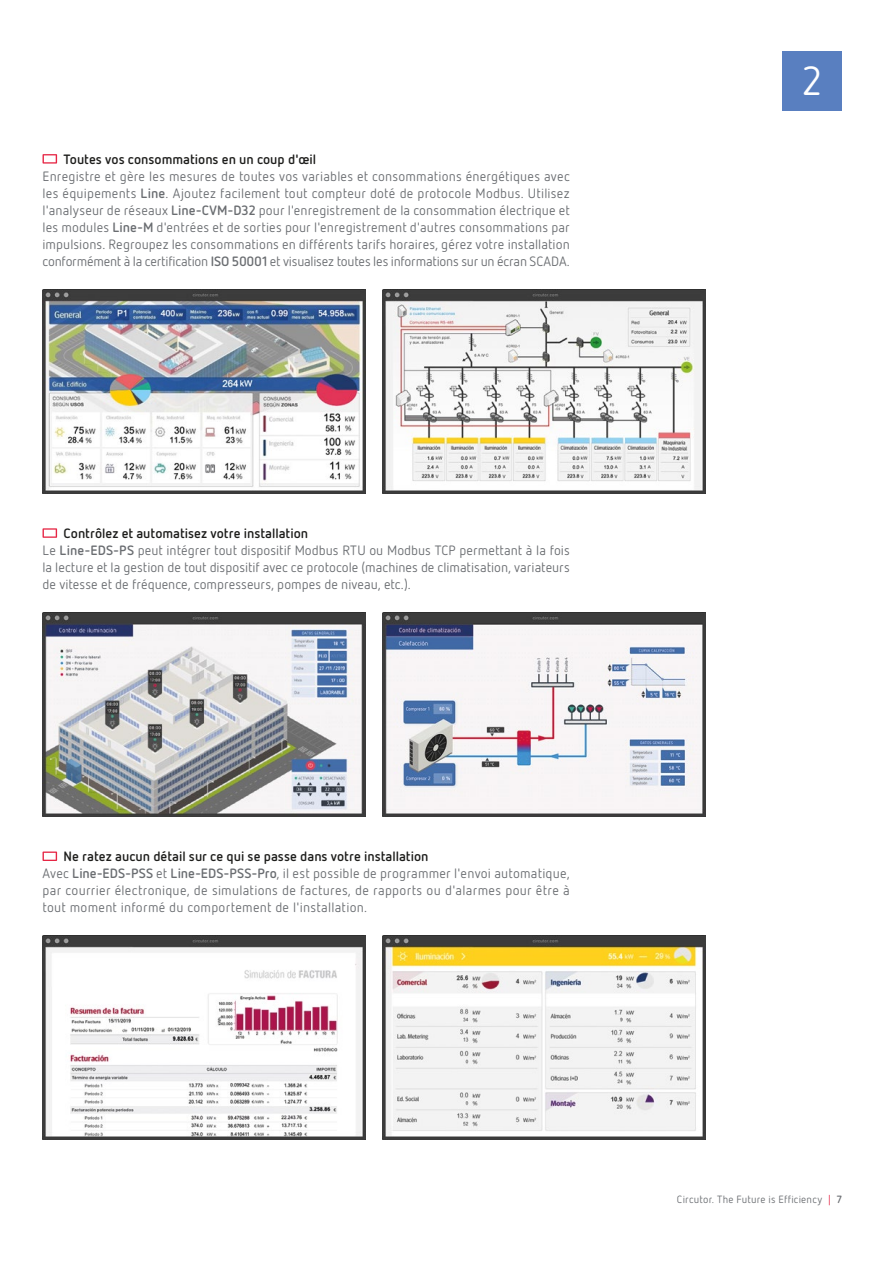
<style>
.page{position:relative;width:893px;height:1263px;background:#fff}
.page>*{position:absolute;margin:0;border:0;box-sizing:border-box;transform-origin:0 0}
.t1{font:40.5px "Netto Pro";color:#fff}
.t2{font:13.5px/17px "Netto Pro";letter-spacing:.01em;color:#6a6d71}
.t3{font:700 13.5px "Netto Pro";color:#1d1d1b}
.t4{font:10.5px "Netto Pro";letter-spacing:.025em;color:#6a6d71}
.s1{font-weight:700}
.s2{font-weight:700;color:#1d1d1b}
.s3{color:#e62645}
</style>
<div class="page">
<img style="left:43px;top:289px;width:322px;height:204px">
<img style="left:43px;top:612px;width:322px;height:204px">
<img style="left:43px;top:935px;width:322px;height:205px">
<img style="left:383px;top:935px;width:322px;height:205px">
<img style="left:383px;top:289px;width:322px;height:204px">
<img style="left:383px;top:612px;width:322px;height:204px">
<div style="left:782px;top:51px;width:60px;height:60px;background:#597fc0"></div>
<svg style="left:43px;top:154px;width:14px;height:10px"></svg>
<svg style="left:43px;top:851px;width:14px;height:10px"></svg>
<svg style="left:43px;top:528px;width:14px;height:10px"></svg>
<p class="t3" style="left:64px;top:150px;width:254px">Toutes vos consommations en un coup d'œil</p>
<p class="t2" style="left:43px;top:167px;width:529px;text-align:justify">Enregistre et gère les mesures de toutes vos variables et consommations énergétiques avec les équipements <span class="s1">Line</span>. Ajoutez facilement tout compteur doté de protocole Modbus. Utilisez l'analyseur de réseaux <span class="s1">Line-CVM-D32</span> pour l'enregistrement de la consommation électrique et les modules <span class="s1">Line-M</span> d'entrées et de sorties pour l'enregistrement d'autres consommations par impulsions. Regroupez les consommations en différents tarifs horaires, gérez votre installation conformément à la certification <span class="s1">ISO 50001</span> et visualisez toutes les informations sur un écran SCADA.</p>
<p class="t2" style="left:43px;top:524px;width:529px;text-indent:21px"><span class="s2">Contrôlez et automatisez votre installation<br></span>Le <span class="s1">Line-EDS-PS</span> peut intégrer tout dispositif Modbus RTU ou Modbus TCP permettant à la fois la lecture et la gestion de tout dispositif avec ce protocole (machines de climatisation, variateurs de vitesse et de fréquence, compresseurs, pompes de niveau, etc.).</p>
<p class="t2" style="left:43px;top:847px;width:529px;text-indent:21px"><span class="s2">Ne ratez aucun détail sur ce qui se passe dans votre installation<br></span>Avec <span class="s1">Line-EDS-PSS</span> et <span class="s1">Line-EDS-PSS-Pro</span>, il est possible de programmer l'envoi automatique, par courrier électronique, de simulations de factures, de rapports ou d'alarmes pour être à tout moment informé du comportement de l'installation.</p>
<h1 class="t1" style="left:802px;top:55px;width:22px">2</h1>
<p class="t4" style="left:677px;top:1193px;width:166px">Circutor. The Future is Efficiency <span class="s3">|</span> <span class="s1">7</span></p>
</div>
